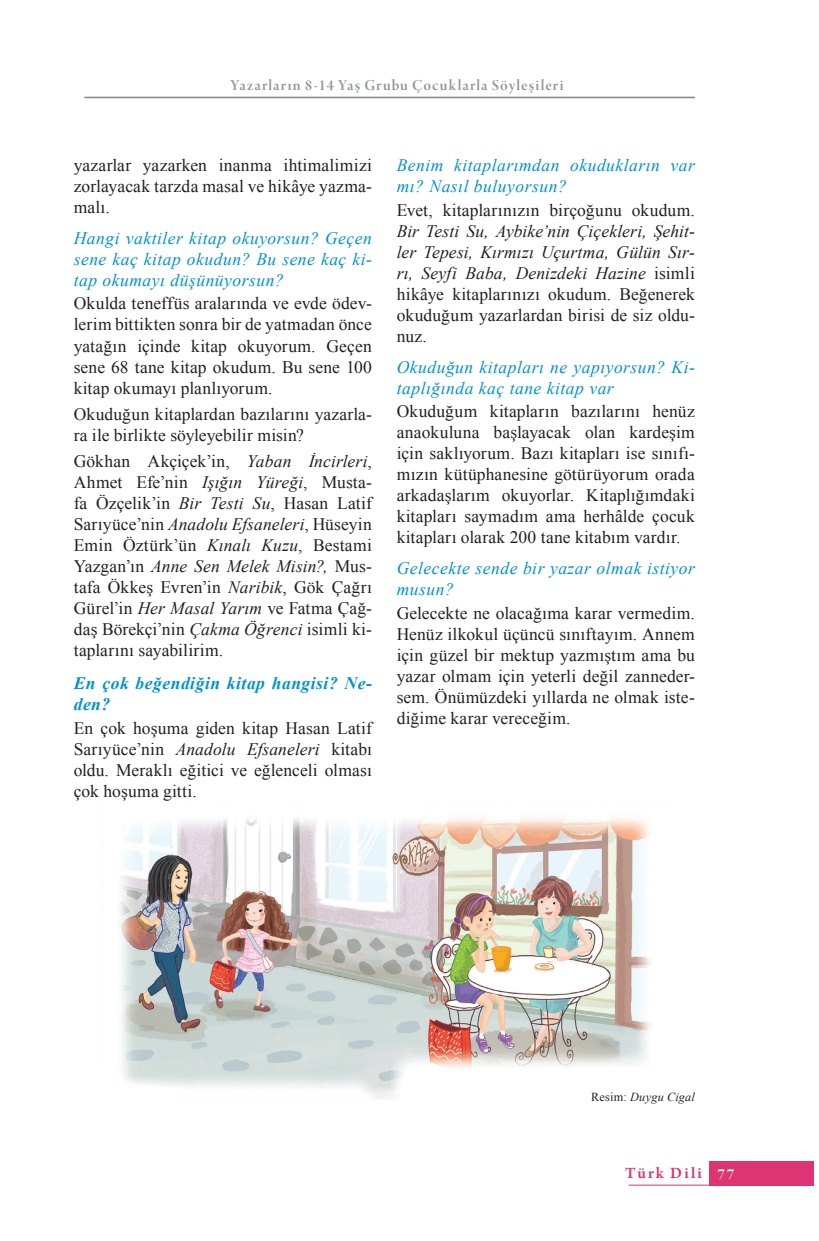
<style>
.page{position:relative;width:819px;height:1241px;background:#fff}
.page>*{position:absolute;margin:0;border:0;box-sizing:border-box;transform-origin:0 0}
.t1{font:17.5px/21px "Times New Roman";letter-spacing:.01em;color:#231f20;text-align:justify}
.Sorular{font:italic 17.5px/21px "Times New Roman";letter-spacing:.03em;color:#0091d1}
.t2{font:italic 700 17.5px/21px "Times New Roman";letter-spacing:.03em;color:#0091d1}
.t3{font:600 16.62px "Arno Pro";letter-spacing:.125em;color:#dd3472}
.t4{font:16.1px "Arno Pro Smbd Display";letter-spacing:.07em;color:#939598}
.t5{font:italic 12.25px "Times New Roman";letter-spacing:.015em;color:#231f20}
.s1{font-style:italic}
.s2{font-style:normal}
.s3{font-family:"Arno Pro Smbd Display";font-weight:400;font-size:16.1px;color:#fff}
</style>
<div class="page">
<hr style="left:84px;top:97px;width:610px;height:1px;background:#808285">
<div style="left:709px;top:1160px;width:105px;height:25px;background:#dd3472"></div>
<hr style="left:628px;top:1184px;width:81px;height:1px;background:#dd3472">
<img style="left:119px;top:817px;width:532px;height:282px">
<p class="t4" style="left:230px;top:76px;width:334px">Yazarların 8-14 Yaş Grubu Çocuklarla Söyleşileri</p>
<p class="t1" style="left:74px;top:154px;width:300px">yazarlar yazarken inanma ihtimalimizi zorlayacak tarzda masal ve hikâye yazma&shy;malı.</p>
<p class="Sorular" style="left:74px;top:227px;width:300px;text-align:justify">Hangi vaktiler kitap okuyorsun? Geçen sene kaç kitap okudun? Bu sene kaç ki&shy;tap okumayı düşünüyorsun?</p>
<p class="t1" style="left:74px;top:293px;width:299px">Okulda teneffüs aralarında ve evde ödev&shy;lerim bittikten sonra bir de yatmadan önce yatağın içinde kitap okuyorum. Geçen sene 68 tane kitap okudum. Bu sene 100 kitap okumayı planlıyorum.</p>
<p class="t1" style="left:74px;top:403px;width:299px">Okuduğun kitaplardan bazılarını yazarla&shy;ra ile birlikte söyleyebilir misin?</p>
<p class="t1" style="left:74px;top:450px;width:300px">Gökhan Akçiçek’in, <span class="s1">Yaban İncirleri</span>, Ahmet Efe’nin <span class="s1">Işığın Yüreği</span>, Musta&shy;fa Özçelik’in <span class="s1">Bir Testi Su</span>, Hasan Latif Sarıyüce’nin <span class="s1">Anadolu Efsaneleri</span>, Hüseyin Emin Öztürk’ün <span class="s1">Kınalı Kuzu</span>, Bestami Yazgan’ın <span class="s1">Anne Sen Melek Misin?,</span> Mus&shy;tafa Ökkeş Evren’in <span class="s1">Naribik</span>, Gök Çağrı Gürel’in <span class="s1">Her Masal Yarım</span> ve Fatma Çağ&shy;daş Börekçi’nin <span class="s1">Çakma Öğrenci</span> isimli ki&shy;taplarını sayabilirim.</p>
<p class="t2" style="left:74px;top:672px;width:299px">En çok beğendiğin kitap hangisi? Ne&shy;den?</p>
<p class="t1" style="left:74px;top:716px;width:300px">En çok hoşuma giden kitap Hasan Latif Sarıyüce’nin <span class="s1">Anadolu Efsaneleri</span> kitabı oldu. Meraklı eğitici ve eğlenceli olması çok hoşuma gitti.</p>
<p class="Sorular" style="left:396px;top:154px;width:300px">Benim kitaplarımdan okudukların var mı? Nasıl buluyorsun?</p>
<p class="t1" style="left:396px;top:199px;width:300px">Evet, kitaplarınızın birçoğunu okudum.<br><span class="s1">Bir Testi Su, Aybike’nin Çiçekleri, Şehit&shy;ler Tepesi, Kırmızı Uçurtma, Gülün Sır&shy;rı, Seyfi Baba, Denizdeki Hazine</span> isimli hikâye kitaplarınızı okudum. Beğenerek okuduğum yazarlardan birisi de siz oldu&shy;nuz.</p>
<p class="Sorular" style="left:396px;top:356px;width:299px">Okuduğun kitapları ne yapıyorsun? Ki&shy;taplığında kaç tane kitap var</p>
<p class="t1" style="left:396px;top:400px;width:300px">Okuduğum kitapların bazılarını henüz anaokuluna başlayacak olan kardeşim için saklıyorum. Bazı kitapları ise sınıfı&shy;mızın kütüphanesine götürüyorum orada arkadaşlarım okuyorlar. Kitaplığımdaki kitapları saymadım ama herhâlde çocuk kitapları olarak 200 tane kitabım vardır.</p>
<p class="Sorular" style="left:396px;top:557px;width:300px">Gelecekte sende bir yazar olmak istiyor musun?</p>
<p class="t1" style="left:396px;top:602px;width:300px">Gelecekte ne olacağıma karar vermedim.<br>Henüz ilkokul üçüncü sınıftayım. Annem için güzel bir mektup yazmıştım ama bu yazar olmam için yeterli değil zanneder&shy;sem. Önümüzdeki yıllarda ne olmak iste&shy;diğime karar vereceğim.</p>
<p class="t5" style="left:591px;top:1087px;width:105px"><span class="s2">Resim:</span> Duygu Cigal</p>
<p class="t3" style="left:625px;top:1163px;width:111px">Türk Dili <span class="s3">77</span></p>
</div>
